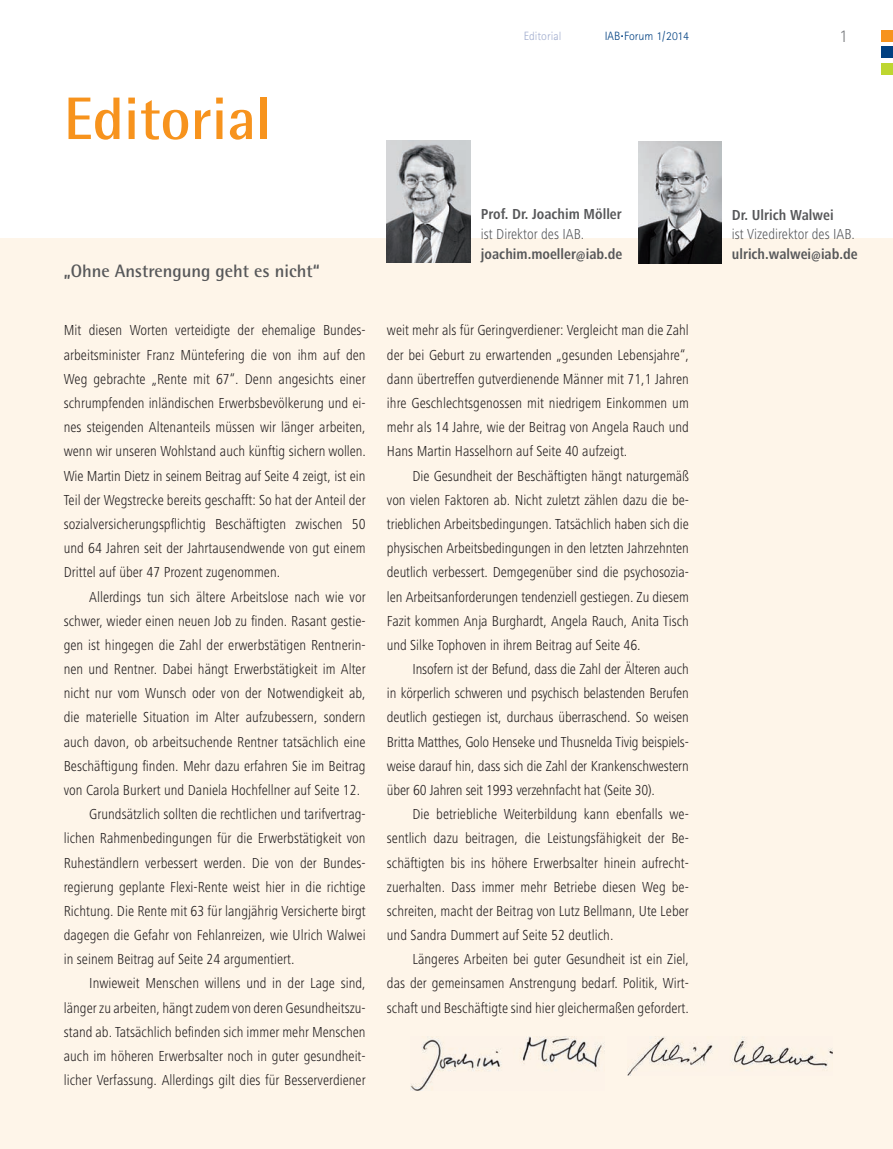
<style>
.page{position:relative;width:893px;height:1149px;background:#fff}
.page>*{position:absolute;margin:0;border:0;box-sizing:border-box;transform-origin:0 0}
.t1{font:700 60px "Rotis Semi Sans";color:#f7931d}
.t2{font:700 18px "Rotis Semi Sans";color:#57585a}
.t3{font:300 18px "Rotis Sans Serif";color:#808285}
.t4{font:300 condensed 15px/24.2px "Frutiger Next LT";color:#231f20;text-align:justify}
.t5{font:700 condensed 15px "Frutiger Next LT";color:#57585a}
.t6{font:300 condensed 15px "Frutiger Next LT";color:#57585a}
.t7{font:300 12px "Rotis Sans Serif";color:#014081}
.t8{font:300 12px "Rotis Sans Serif";color:#a0acce}
.t9{font:700 12px "Rotis Sans Serif";color:#014081}
</style>
<div class="page">
<div style="left:0;top:239px;width:893px;height:909px;background:#fef5e9"></div>
<img style="left:387px;top:141px;width:83px;height:122px">
<img style="left:638px;top:142px;width:83px;height:122px">
<div style="left:881px;top:30px;width:12px;height:12px;background:#f7931d"></div>
<div style="left:881px;top:46px;width:12px;height:12px;background:#014081"></div>
<div style="left:881px;top:63px;width:12px;height:11px;background:#bed630"></div>
<img style="left:411px;top:1036px;width:193px;height:54px">
<img style="left:627px;top:1036px;width:205px;height:39px">
<h1 class="t1" style="left:64px;top:98px;width:210px">Editorial</h1>
<p class="t8" style="left:524px;top:32px;width:39px">Editorial</p>
<p class="t7" style="left:605px;top:32px;width:86px">IAB Forum 1/2014</p>
<p class="t3" style="left:839px;top:30px;width:10px">1</p>
<p class="t9" style="left:621px;top:29px;width:4px">.</p>
<p class="t2" style="left:64px;top:264px;width:258px">„Ohne Anstrengung geht es nicht“</p>
<p class="t4" style="left:64px;top:320px;width:304px">Mit diesen Worten verteidigte der ehemalige Bundes&shy;arbeitsminister Franz Müntefering die von ihm auf den Weg gebrachte „Rente mit 67“. Denn angesichts einer schrumpfenden inländischen Erwerbsbevölkerung und ei&shy;nes steigenden Altenanteils müssen wir länger arbeiten, wenn wir unseren Wohlstand auch künftig sichern wollen.<br>Wie Martin Dietz in seinem Beitrag auf Seite 4 zeigt, ist ein Teil der Wegstrecke bereits geschafft: So hat der Anteil der sozialversicherungspflichtig Beschäftigten zwischen 50 und 64 Jahren seit der Jahrtausendwende von gut einem Drittel auf über 47 Prozent zugenommen.</p>
<p class="t4" style="left:89px;top:586px;width:278px">Allerdings tun sich ältere Arbeitslose nach wie vor</p>
<p class="t4" style="left:64px;top:610px;width:303px">schwer, wieder einen neuen Job zu finden. Rasant gestie-</p>
<p class="t4" style="left:64px;top:634px;width:303px">gen ist hingegen die Zahl der erwerbstätigen Rentnerin-</p>
<p class="t4" style="left:64px;top:658px;width:303px">nen und Rentner. Dabei hängt Erwerbstätigkeit im Alter</p>
<p class="t4" style="left:64px;top:682px;width:303px">nicht nur vom Wunsch oder von der Notwendigkeit ab,</p>
<p class="t4" style="left:64px;top:706px;width:303px">die materielle Situation im Alter aufzubessern, sondern</p>
<p class="t4" style="left:64px;top:731px;width:303px">auch davon, ob arbeitsuchende Rentner tatsächlich eine</p>
<p class="t4" style="left:64px;top:755px;width:303px">Beschäftigung finden. Mehr dazu erfahren Sie im Beitrag</p>
<p class="t4" style="left:64px;top:779px;width:298px">von Carola Burkert und Daniela Hochfellner auf Seite 12.</p>
<p class="t4" style="left:89px;top:803px;width:278px">Grundsätzlich sollten die rechtlichen und tarifvertrag-</p>
<p class="t4" style="left:64px;top:827px;width:303px">lichen Rahmenbedingungen für die Erwerbstätigkeit von</p>
<p class="t4" style="left:64px;top:851px;width:303px">Ruheständlern verbessert werden. Die von der Bundes-</p>
<p class="t4" style="left:64px;top:876px;width:303px">regierung geplante Flexi-Rente weist hier in die richtige</p>
<p class="t4" style="left:64px;top:900px;width:303px">Richtung. Die Rente mit 63 für langjährig Versicherte birgt</p>
<p class="t4" style="left:64px;top:924px;width:303px">dagegen die Gefahr von Fehlanreizen, wie Ulrich Walwei</p>
<p class="t4" style="left:64px;top:948px;width:232px">in seinem Beitrag auf Seite 24 argumentiert.</p>
<p class="t4" style="left:89px;top:972px;width:278px">Inwieweit Menschen willens und in der Lage sind,</p>
<p class="t4" style="left:64px;top:996px;width:303px">länger zu arbeiten, hängt zudem von deren Gesundheitszu-</p>
<p class="t4" style="left:64px;top:1021px;width:303px">stand ab. Tatsächlich befinden sich immer mehr Menschen</p>
<p class="t4" style="left:64px;top:1045px;width:303px">auch im höheren Erwerbsalter noch in guter gesundheit-</p>
<p class="t4" style="left:64px;top:1069px;width:303px">licher Verfassung. Allerdings gilt dies für Besserverdiener</p>
<p class="t5" style="left:481px;top:208px;width:142px">Prof. Dr. Joachim Möller</p>
<p class="t6" style="left:481px;top:228px;width:105px">ist Direktor des IAB.</p>
<p class="t5" style="left:481px;top:247px;width:143px">joachim.moeller@iab.de</p>
<p class="t4" style="left:387px;top:320px;width:303px">weit mehr als für Geringverdiener: Vergleicht man die Zahl der bei Geburt zu erwartenden „gesunden Lebensjahre“, dann übertreffen gutverdienende Männer mit 71,1 Jahren ihre Geschlechtsgenossen mit niedrigem Einkommen um mehr als 14 Jahre, wie der Beitrag von Angela Rauch und Hans Martin Hasselhorn auf Seite 40 aufzeigt.</p>
<p class="t4" style="left:387px;top:465px;width:303px;text-indent:26px">Die Gesundheit der Beschäftigten hängt naturgemäß von vielen Faktoren ab. Nicht zuletzt zählen dazu die be&shy;trieblichen Arbeitsbedingungen. Tatsächlich haben sich die physischen Arbeitsbedingungen in den letzten Jahrzehnten deutlich verbessert. Demgegenüber sind die psychosozia&shy;len Arbeitsanforderungen tendenziell gestiegen. Zu diesem Fazit kommen Anja Burghardt, Angela Rauch, Anita Tisch und Silke Tophoven in ihrem Beitrag auf Seite 46.</p>
<p class="t4" style="left:387px;top:658px;width:303px;text-indent:26px">Insofern ist der Befund, dass die Zahl der Älteren auch in körperlich schweren und psychisch belastenden Berufen deutlich gestiegen ist, durchaus überraschend. So weisen Britta Matthes, Golo Henseke und Thusnelda Tivig beispiels&shy;weise darauf hin, dass sich die Zahl der Krankenschwestern über 60 Jahren seit 1993 verzehnfacht hat (Seite 30).</p>
<p class="t4" style="left:387px;top:803px;width:303px;text-indent:26px">Die betriebliche Weiterbildung kann ebenfalls we&shy;sentlich dazu beitragen, die Leistungsfähigkeit der Be&shy;schäftigten bis ins höhere Erwerbsalter hinein aufrecht&shy;zuerhalten. Dass immer mehr Betriebe diesen Weg be&shy;schreiten, macht der Beitrag von Lutz Bellmann, Ute Leber und Sandra Dummert auf Seite 52 deutlich.</p>
<p class="t4" style="left:387px;top:948px;width:303px;text-indent:26px">Längeres Arbeiten bei guter Gesundheit ist ein Ziel, das der gemeinsamen Anstrengung bedarf. Politik, Wirt&shy;schaft und Beschäftigte sind hier gleichermaßen gefordert.</p>
<p class="t5" style="left:732px;top:208px;width:103px">Dr. Ulrich Walwei</p>
<p class="t6" style="left:732px;top:228px;width:125px">ist Vizedirektor des IAB.</p>
<p class="t5" style="left:732px;top:247px;width:127px">ulrich.walwei@iab.de</p>
</div>
